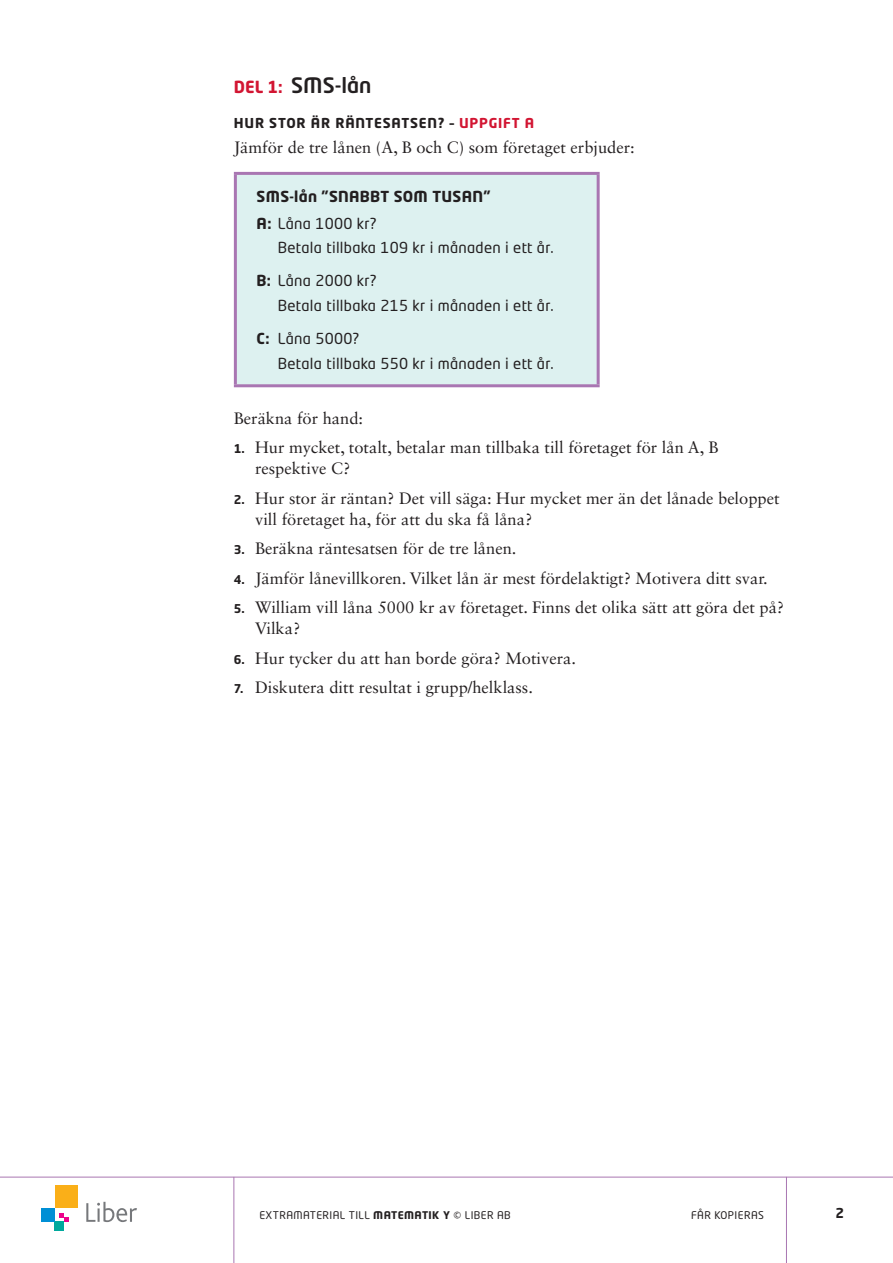
<style>
.page{position:relative;width:893px;height:1263px;background:#fff}
.page>*{position:absolute;margin:0;border:0;box-sizing:border-box;transform-origin:0 0}
.t1{font:500 21px "Neo Tech Std";color:#231f20}
.t2{font:16.5px/21px "Sabon LT Std";color:#231f20}
.t3{font:15px/24.6px "Neo Tech Std";letter-spacing:.02em;color:#231f20}
.t4{font:700 15px/26.7px "Neo Tech Std";letter-spacing:.02em;color:#231f20}
.t5{font:700 13.5px "Neo Tech Std";letter-spacing:.06em;color:#231f20}
.t6{font:10.5px "Neo Tech Std";letter-spacing:.04em;color:#231f20}
.s1{font-weight:700;font-size:16.5px;color:#d21532}
.s2{color:#d21532}
.s3{font-weight:400}
.s4{font-weight:700}
.s5{font-family:"Neo Tech Std";font-weight:700;font-size:12px}
</style>
<div class="page">
<hr style="left:0;top:1177px;width:893px;height:1px;background:#a976b2">
<hr style="left:233px;top:1177px;width:1px;height:86px;background:#a976b2">
<hr style="left:786px;top:1177px;width:1px;height:86px;background:#a976b2">
<div style="left:55px;top:1222px;width:9px;height:9px;background:#00a99d"></div>
<div style="left:41px;top:1208px;width:14px;height:14px;background:#008fd5"></div>
<div style="left:55px;top:1185px;width:22px;height:23px;background:#faaf18"></div>
<svg style="left:59px;top:1213px;width:9px;height:9px"></svg>
<svg style="left:86px;top:1202px;width:51px;height:20px"></svg>
<div style="left:235px;top:173px;width:363px;height:213px;background:#ddf1f0"></div>
<hr style="left:234px;top:172px;width:366px;height:3px;background:#a976b2">
<hr style="left:234px;top:175px;width:3px;height:209px;background:#a976b2">
<hr style="left:597px;top:175px;width:3px;height:209px;background:#a976b2">
<hr style="left:234px;top:384px;width:366px;height:3px;background:#a976b2">
<p class="t1" style="left:234px;top:72px;width:139px"><span class="s1">DEL 1:</span> SMS-lån</p>
<p class="t5" style="left:234px;top:114px;width:302px">HUR STOR ÄR RÄNTESATSEN? – <span class="s2">UPPGIFT A</span></p>
<p class="t2" style="left:234px;top:137px;width:402px">Jämför de tre lånen (A, B och C) som företaget erbjuder:</p>
<p class="t4" style="left:257px;top:183px;width:235px">SMS-lån ”SNABBT SOM TUSAN”<br>A: <span class="s3">Låna 1000 kr?</span></p>
<p class="t3" style="left:278px;top:235px;width:277px">Betala tillbaka 109 kr i månaden i ett år.</p>
<p class="t3" style="left:278px;top:268px;width:277px;text-indent:-21px"><span class="s4">B:</span> Låna 2000 kr?<br>Betala tillbaka 215 kr i månaden i ett år.</p>
<p class="t3" style="left:278px;top:326px;width:277px;text-indent:-21px"><span class="s4">C:</span> Låna 5000?<br>Betala tillbaka 550 kr i månaden i ett år.</p>
<p class="t2" style="left:234px;top:407px;width:131px">Beräkna för hand:</p>
<p class="t2" style="left:255px;top:437px;width:465px;text-indent:-21px"><span class="s5">1.</span> Hur mycket, totalt, betalar man tillbaka till företaget för lån A, B respektive C?</p>
<p class="t2" style="left:255px;top:487px;width:526px;text-indent:-21px"><span class="s5">2.</span> Hur stor är räntan? Det vill säga: Hur mycket mer än det lånade beloppet vill företaget ha, för att du ska få låna?</p>
<p class="t2" style="left:234px;top:538px;width:284px"><span class="s5">3.</span> Beräkna räntesatsen för de tre lånen.</p>
<p class="t2" style="left:234px;top:567px;width:535px"><span class="s5">4.</span> Jämför lånevillkoren. Vilket lån är mest fördelaktigt? Motivera ditt svar.</p>
<p class="t2" style="left:255px;top:597px;width:531px;text-indent:-21px"><span class="s5">5.</span> William vill låna 5000 kr av företaget. Finns det olika sätt att göra det på?<br>Vilka?</p>
<p class="t2" style="left:234px;top:647px;width:344px"><span class="s5">6.</span> Hur tycker du att han borde göra? Motivera.</p>
<p class="t2" style="left:234px;top:677px;width:301px"><span class="s5">7.</span> Diskutera ditt resultat i grupp/helklass.</p>
<p class="t6" style="left:259px;top:1208px;width:253px">EXTRAMATERIAL TILL <span class="s4">MATEMATIK Y</span> © LIBER AB</p>
<p class="t6" style="left:691px;top:1208px;width:74px">FÅR KOPIERAS</p>
<p class="t5" style="left:835px;top:1204px;width:10px">2</p>
</div>
